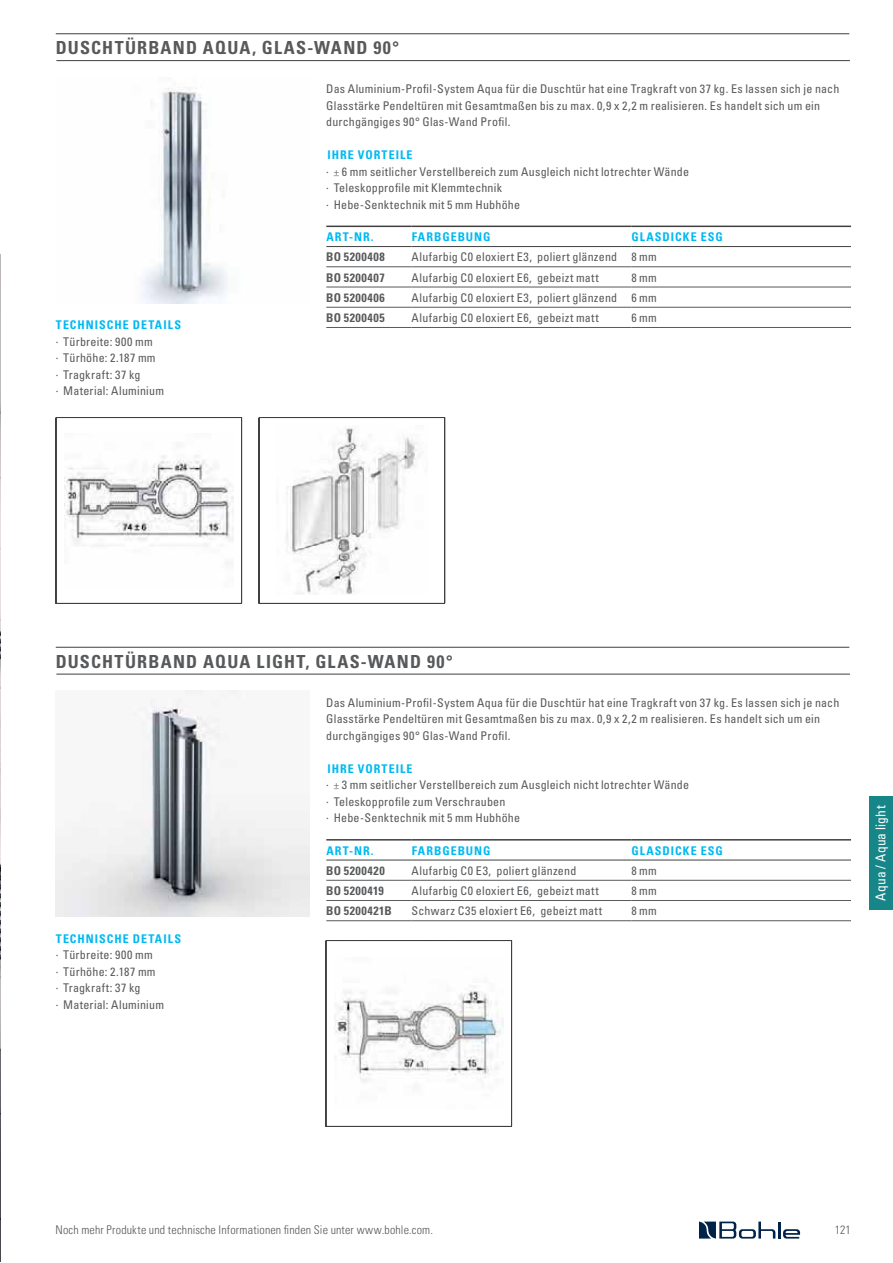
<style>
.page{position:relative;width:893px;height:1263px;background:#fff}
.page>*{position:absolute;margin:0;border:0;box-sizing:border-box;transform-origin:0 0}
.t1{font:18px "Univers LTCYR 67 Bold Cond";letter-spacing:.065em;color:#58595b}
.t2{font:condensed 13.5px "Univers LTCYR 57";letter-spacing:.01em;color:#fff}
.t3{font:condensed 12px/16.5px "Univers LTCYR 57";letter-spacing:.02em;color:#58595b}
.t4{font:12px "Univers LTCYR 67 Bold Cond";letter-spacing:.08em;color:#00b9f2}
.t5{font:12px "Univers LTCYR 47 Light Cond";letter-spacing:.015em;color:#58595b}
.t6{font:12px "Univers LTCYR 67 Bold Cond";letter-spacing:.05em;color:#58595b}
.s1{font-family:"Univers LTCYR 47 Light Cond";font-stretch:normal}
</style>
<div class="page">
<div style="left:869px;top:796px;width:24px;height:114px;background:#178688"></div>
<svg style="left:699px;top:1222px;width:101px;height:17px"></svg>
<img style="left:142px;top:88px;width:86px;height:215px">
<hr style="left:56px;top:60px;width:794px;height:1px;background:#404041">
<hr style="left:56px;top:34px;width:793px;height:1px;background:#404041">
<hr style="left:326px;top:226px;width:86px;height:1px;background:#404041">
<hr style="left:326px;top:246px;width:86px;height:1px;background:#404041">
<hr style="left:412px;top:226px;width:219px;height:1px;background:#404041">
<hr style="left:412px;top:246px;width:219px;height:1px;background:#404041">
<hr style="left:631px;top:226px;width:220px;height:1px;background:#404041">
<hr style="left:631px;top:246px;width:220px;height:1px;background:#404041">
<hr style="left:326px;top:266px;width:86px;height:1px;background:#58595b">
<hr style="left:412px;top:266px;width:219px;height:1px;background:#58595b">
<hr style="left:631px;top:266px;width:220px;height:1px;background:#58595b">
<hr style="left:326px;top:287px;width:86px;height:1px;background:#58595b">
<hr style="left:412px;top:287px;width:219px;height:1px;background:#58595b">
<hr style="left:631px;top:287px;width:220px;height:1px;background:#58595b">
<hr style="left:326px;top:307px;width:86px;height:1px;background:#58595b">
<hr style="left:326px;top:327px;width:86px;height:1px;background:#58595b">
<hr style="left:412px;top:307px;width:219px;height:1px;background:#58595b">
<hr style="left:412px;top:327px;width:219px;height:1px;background:#58595b">
<hr style="left:631px;top:307px;width:220px;height:1px;background:#58595b">
<hr style="left:631px;top:327px;width:220px;height:1px;background:#58595b">
<svg style="left:56px;top:417px;width:186px;height:187px"></svg>
<svg style="left:259px;top:417px;width:186px;height:187px"></svg>
<img style="left:56px;top:691px;width:253px;height:226px">
<hr style="left:56px;top:674px;width:794px;height:1px;background:#404041">
<hr style="left:56px;top:647px;width:793px;height:1px;background:#404041">
<hr style="left:326px;top:839px;width:86px;height:2px;background:#404041">
<hr style="left:326px;top:860px;width:86px;height:1px;background:#404041">
<hr style="left:412px;top:839px;width:219px;height:2px;background:#404041">
<hr style="left:412px;top:860px;width:219px;height:1px;background:#404041">
<hr style="left:631px;top:839px;width:220px;height:2px;background:#404041">
<hr style="left:631px;top:860px;width:220px;height:1px;background:#404041">
<hr style="left:326px;top:880px;width:86px;height:1px;background:#58595b">
<hr style="left:412px;top:880px;width:219px;height:1px;background:#58595b">
<hr style="left:631px;top:880px;width:220px;height:1px;background:#58595b">
<hr style="left:326px;top:900px;width:86px;height:1px;background:#58595b">
<hr style="left:326px;top:920px;width:86px;height:1px;background:#58595b">
<hr style="left:412px;top:900px;width:219px;height:1px;background:#58595b">
<hr style="left:412px;top:920px;width:219px;height:1px;background:#58595b">
<hr style="left:631px;top:900px;width:220px;height:1px;background:#58595b">
<hr style="left:631px;top:920px;width:220px;height:1px;background:#58595b">
<svg style="left:326px;top:940px;width:186px;height:187px"></svg>
<img style="left:0;top:255px;width:1px;height:1006px">
<h1 class="t1" style="left:56px;top:40px;width:345px">DUSCHTÜRBAND AQUA, GLAS-WAND 90°</h1>
<p class="t3" style="left:326px;top:81px;width:514px">Das Aluminium-Profil-System Aqua für die Duschtür hat eine Tragkraft von 37 kg. Es lassen sich je nach<br>Glasstärke Pendeltüren mit Gesamtmaßen bis zu max. 0,9 x 2,2 m realisieren. Es handelt sich um ein durchgängiges 90° Glas-Wand Profil.</p>
<p class="t4" style="left:327px;top:150px;width:87px">IHRE VORTEILE</p>
<p class="t3" style="left:326px;top:164px;width:364px">· <span class="s1">±</span> 6 mm seitlicher Verstellbereich zum Ausgleich nicht lotrechter Wände · Teleskopprofile mit Klemmtechnik<br>· Hebe-Senktechnik mit 5 mm Hubhöhe</p>
<p class="t4" style="left:326px;top:232px;width:49px">ART-NR.</p>
<p class="t4" style="left:412px;top:232px;width:80px">FARBGEBUNG</p>
<p class="t4" style="left:631px;top:232px;width:93px">GLASDICKE ESG</p>
<p class="t6" style="left:326px;top:252px;width:60px">BO 5200408</p>
<p class="t3" style="left:412px;top:250px;width:247px">Alufarbig C0 eloxiert E3, poliert glänzend 8 mm</p>
<p class="t6" style="left:326px;top:272px;width:60px">BO 5200407</p>
<p class="t3" style="left:412px;top:270px;width:189px">Alufarbig C0 eloxiert E6, gebeizt matt</p>
<p class="t3" style="left:631px;top:270px;width:27px">8 mm</p>
<p class="t6" style="left:326px;top:293px;width:60px">BO 5200406</p>
<p class="t3" style="left:412px;top:290px;width:247px">Alufarbig C0 eloxiert E3, poliert glänzend 6 mm</p>
<p class="t6" style="left:326px;top:313px;width:60px">BO 5200405</p>
<p class="t3" style="left:412px;top:310px;width:189px">Alufarbig C0 eloxiert E6, gebeizt matt</p>
<p class="t3" style="left:631px;top:310px;width:27px">6 mm</p>
<p class="t4" style="left:56px;top:320px;width:127px">TECHNISCHE DETAILS</p>
<p class="t3" style="left:56px;top:334px;width:110px">· Türbreite: 900 mm<br>· Türhöhe: 2.187 mm<br>· Tragkraft: 37 kg<br>· Material: Aluminium</p>
<h1 class="t1" style="left:56px;top:654px;width:399px">DUSCHTÜRBAND AQUA LIGHT, GLAS-WAND 90°</h1>
<p class="t3" style="left:326px;top:695px;width:514px">Das Aluminium-Profil-System Aqua für die Duschtür hat eine Tragkraft von 37 kg. Es lassen sich je nach<br>Glasstärke Pendeltüren mit Gesamtmaßen bis zu max. 0,9 x 2,2 m realisieren. Es handelt sich um ein durchgängiges 90° Glas-Wand Profil.</p>
<p class="t4" style="left:327px;top:763px;width:87px">IHRE VORTEILE</p>
<p class="t3" style="left:326px;top:777px;width:364px">· <span class="s1">±</span> 3 mm seitlicher Verstellbereich zum Ausgleich nicht lotrechter Wände · Teleskopprofile zum Verschrauben<br>· Hebe-Senktechnik mit 5 mm Hubhöhe</p>
<p class="t4" style="left:326px;top:845px;width:49px">ART-NR.</p>
<p class="t4" style="left:412px;top:845px;width:80px">FARBGEBUNG</p>
<p class="t4" style="left:631px;top:845px;width:93px">GLASDICKE ESG</p>
<p class="t6" style="left:326px;top:866px;width:60px">BO 5200420</p>
<p class="t3" style="left:412px;top:863px;width:166px">Alufarbig C0 E3, poliert glänzend</p>
<p class="t3" style="left:631px;top:863px;width:27px">8 mm</p>
<p class="t6" style="left:326px;top:886px;width:59px">BO 5200419</p>
<p class="t3" style="left:412px;top:883px;width:189px">Alufarbig C0 eloxiert E6, gebeizt matt</p>
<p class="t3" style="left:631px;top:883px;width:27px">8 mm</p>
<p class="t6" style="left:326px;top:906px;width:67px">BO 5200421B</p>
<p class="t3" style="left:412px;top:904px;width:192px">Schwarz C35 eloxiert E6, gebeizt matt</p>
<p class="t3" style="left:631px;top:904px;width:27px">8 mm</p>
<p class="t4" style="left:56px;top:934px;width:127px">TECHNISCHE DETAILS</p>
<p class="t3" style="left:56px;top:948px;width:110px">· Türbreite: 900 mm<br>· Türhöhe: 2.187 mm<br>· Tragkraft: 37 kg<br>· Material: Aluminium</p>
<p class="t2" style="left:875px;top:901px;width:96px;rotate:-90deg">Aqua / Aqua light</p>
<p class="t5" style="left:56px;top:1225px;width:379px">Noch mehr Produkte und technische Informationen finden Sie unter www.bohle.com.</p>
<p class="t5" style="left:835px;top:1225px;width:17px">121</p>
</div>
